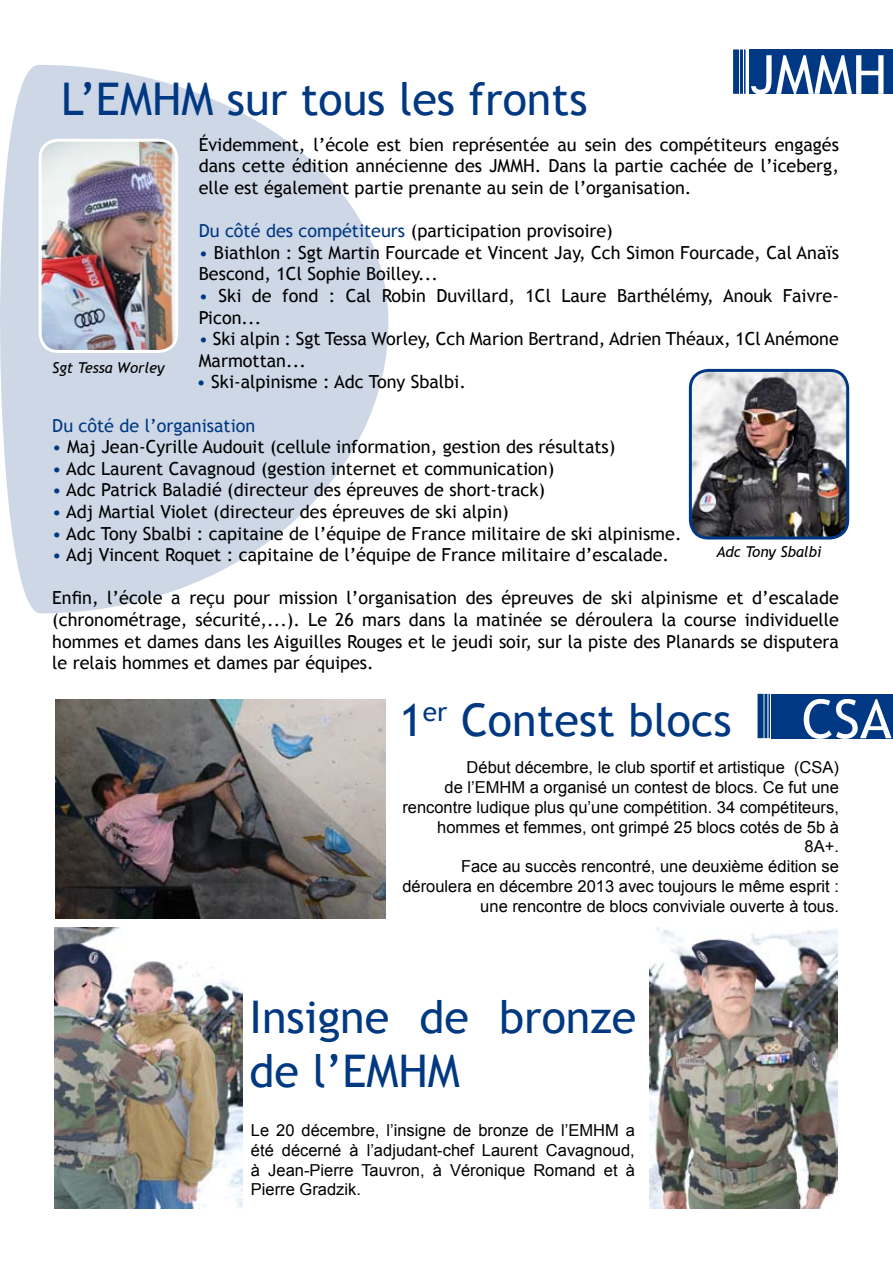
<style>
.page{position:relative;width:893px;height:1263px;background:#fff}
.page>*{position:absolute;margin:0;border:0;box-sizing:border-box;transform-origin:0 0}
.t1{font:54px "Trebuchet MS";color:#fff}
.t2{font:45px/54px "Trebuchet MS";color:#003882}
.t3{font:18px/21.6px "Trebuchet MS";color:#000}
.t4{font:18px "Trebuchet MS";color:#003882}
.t5{font:16.5px/19.8px "Arial";color:#000;text-align:right}
.t6{font:italic 15px "Trebuchet MS";color:#000}
.s1{color:#003882}
</style>
<div class="page">
<div style="left:750px;top:49px;width:143px;height:45px;background:#003883"></div>
<div style="left:733px;top:49px;width:6px;height:45px;background:#003883"></div>
<hr style="left:744px;top:49px;width:1px;height:45px;background:#003883">
<hr style="left:740px;top:49px;width:3px;height:45px;background:#003883">
<svg style="left:0;top:65px;width:389px;height:548px;fill:#cdd7e6"></svg>
<img style="left:40px;top:140px;width:137px;height:211px;border-radius:18px">
<div style="left:39px;top:139px;width:139px;height:214px;border:3px solid #fff;border-radius:18px"></div>
<img style="left:55px;top:699px;width:330px;height:220px">
<div style="left:772px;top:694px;width:121px;height:44px;background:#003883"></div>
<div style="left:757px;top:694px;width:6px;height:44px;background:#003883"></div>
<hr style="left:768px;top:694px;width:2px;height:44px;background:#003883">
<hr style="left:764px;top:694px;width:3px;height:44px;background:#003883">
<img style="left:690px;top:370px;width:158px;height:167px;border-radius:18px">
<div style="left:689px;top:369px;width:160px;height:170px;border:3px solid #003883;border-radius:18px"></div>
<img style="left:649px;top:927px;width:189px;height:282px">
<img style="left:54px;top:927px;width:189px;height:282px">
<h1 class="t1" style="left:750px;top:43px;width:139px">JMMH</h1>
<h2 class="t2" style="left:61px;top:73px;width:528px">L’EMHM sur tous les fronts</h2>
<p class="t3" style="left:199px;top:134px;width:642px;text-align:justify">Évidemment, l’école est bien représentée au sein des compétiteurs engagés dans cette édition annécienne des JMMH. Dans la partie cachée de l’iceberg, elle est également partie prenante au sein de l’organisation.</p>
<p class="t3" style="left:199px;top:220px;width:416px"><span class="s1">Du côté des compétiteurs</span> (participation provisoire)</p>
<p class="t3" style="left:199px;top:242px;width:642px"><span class="s1">•</span> Biathlon : Sgt Martin Fourcade et Vincent Jay, Cch Simon Fourcade, Cal Anaïs<br>Bescond, 1Cl Sophie Boilley...</p>
<p class="t3" style="left:199px;top:285px;width:642px"><span class="s1">•</span> Ski de fond : Cal Robin Duvillard, 1Cl Laure Barthélémy, Anouk Faivre-<br>Picon...</p>
<p class="t3" style="left:199px;top:328px;width:642px"><span class="s1">•</span> Ski alpin : Sgt Tessa Worley, Cch Marion Bertrand, Adrien Théaux, 1Cl Anémone<br>Marmottan...</p>
<p class="t3" style="left:196px;top:371px;width:271px"><span class="s1">•</span> Ski-alpinisme : Adc Tony Sbalbi.</p>
<p class="t4" style="left:52px;top:415px;width:204px">Du côté de l’organisation</p>
<p class="t3" style="left:52px;top:436px;width:565px"><span class="s1">•</span> Maj Jean-Cyrille Audouit (cellule information, gestion des résultats)</p>
<p class="t3" style="left:52px;top:458px;width:504px"><span class="s1">•</span> Adc Laurent Cavagnoud (gestion internet et communication)</p>
<p class="t3" style="left:52px;top:479px;width:494px"><span class="s1">•</span> Adc Patrick Baladié (directeur des épreuves de short-track)</p>
<p class="t3" style="left:52px;top:501px;width:458px"><span class="s1">•</span> Adj Martial Violet (directeur des épreuves de ski alpin)</p>
<p class="t3" style="left:52px;top:523px;width:631px"><span class="s1">•</span> Adc Tony Sbalbi : capitaine de l’équipe de France militaire de ski alpinisme.</p>
<p class="t3" style="left:52px;top:544px;width:618px"><span class="s1">•</span> Adj Vincent Roquet : capitaine de l’équipe de France militaire d’escalade.</p>
<p class="t3" style="left:52px;top:587px;width:788px;text-align:justify">Enfin, l’école a reçu pour mission l’organisation des épreuves de ski alpinisme et d’escalade (chronométrage, sécurité,...). Le 26 mars dans la matinée se déroulera la course individuelle hommes et dames dans les Aiguilles Rouges et le jeudi soir, sur la piste des Planards se disputera le relais hommes et dames par équipes.</p>
<h2 class="t2" style="left:399px;top:694px;width:334px">1<sup>er</sup> Contest blocs</h2>
<p class="t5" style="left:402px;top:758px;width:438px">Début décembre, le club sportif et artistique (CSA)<br>de l’EMHM a organisé un contest de blocs. Ce fut une rencontre ludique plus qu’une compétition. 34 compétiteurs, hommes et femmes, ont grimpé 25 blocs cotés de 5b à 8A+.<br>Face au succès rencontré, une deuxième édition se déroulera en décembre 2013 avec toujours le même esprit : une rencontre de blocs conviviale ouverte à tous.</p>
<p class="t6" style="left:52px;top:358px;width:114px">Sgt Tessa Worley</p>
<p class="t6" style="left:716px;top:543px;width:107px">Adc Tony Sbalbi</p>
<h1 class="t1" style="left:802px;top:687px;width:92px">CSA</h1>
<h2 class="t2" style="left:250px;top:990px;width:388px">Insigne de bronze de l’EMHM</h2>
<p class="t5" style="left:251px;top:1120px;width:385px;text-align:justify">Le 20 décembre, l’insigne de bronze de l’EMHM a été décerné à l’adjudant-chef Laurent Cavagnoud, à Jean-Pierre Tauvron, à Véronique Romand et à Pierre Gradzik.</p>
</div>
